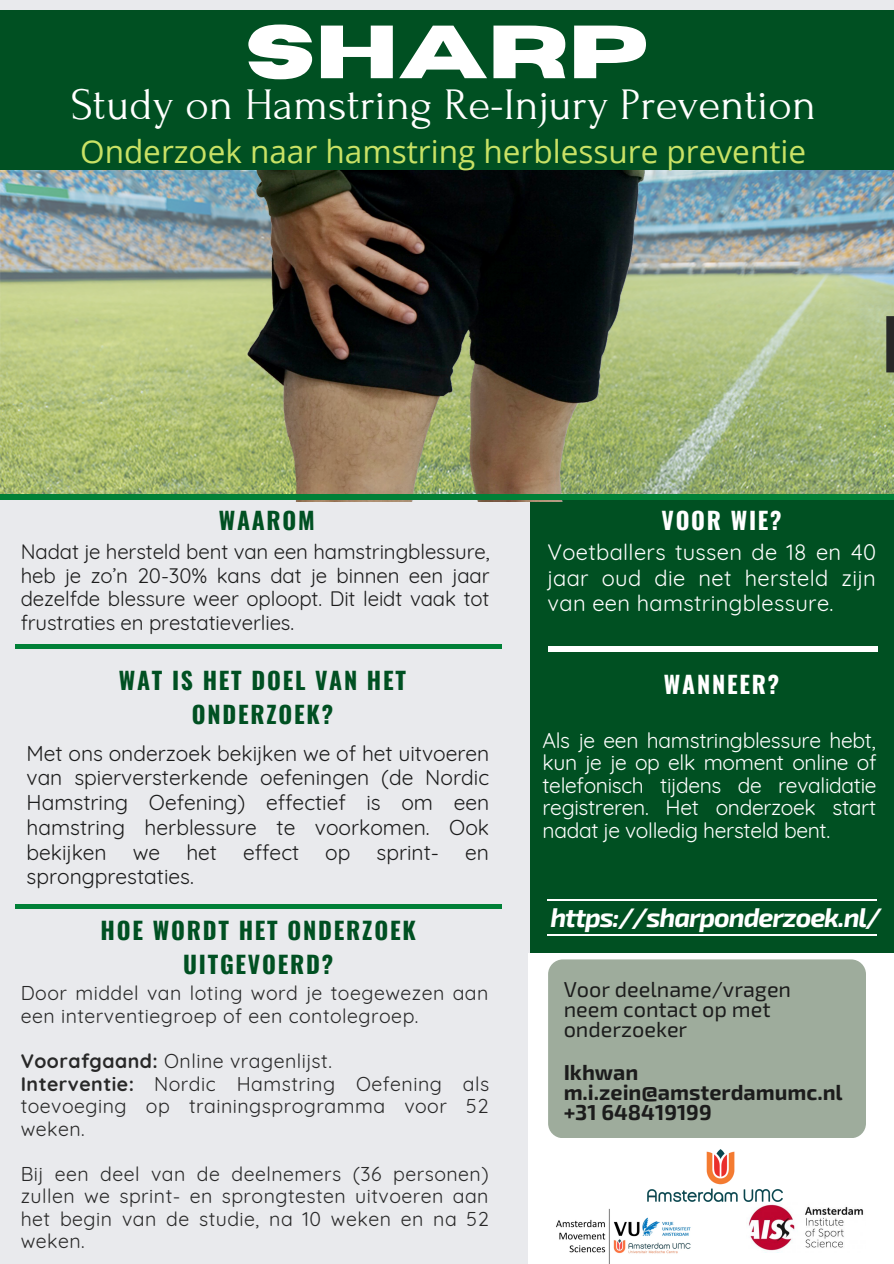
<style>
.page{position:relative;width:894px;height:1264px;background:#fff}
.page>*{position:absolute;margin:0;border:0;box-sizing:border-box;transform-origin:0 0}
.t1{font:700 75px "Horizon";color:#fff}
.t2{font:45px "Forum";color:#fff}
.t3{font:31.5px "Open Sans";color:#c9e265}
.t4{font:italic 700 26.85px "Exo 2";letter-spacing:-.04em;color:#fff}
.t5{font:700 23.7px/33.8px "Oswald";letter-spacing:.075em;color:#005022;text-align:center}
.t6{font:700 23.7px "Oswald";letter-spacing:.075em;color:#fff}
.t7{font:21.9px/26px "Quicksand";letter-spacing:.015em;color:#fff;text-align:justify}
.t8{font:21.6px/20.2px "Exo 2";color:#1c1c1c}
.t9{font:700 21.6px "Exo 2";color:#1c1c1c}
.t10{font:21px/24.8px "Quicksand";color:#1c1c1c;text-align:justify}
.t11{font:21px/22.5px "Quicksand";letter-spacing:-.015em;color:#fff;text-align:justify}
.t12{font:20.4px/23.7px "Quicksand";letter-spacing:-.005em;color:#1c1c1c;text-align:justify}
.t13{font:19.5px/22.5px "Quicksand";letter-spacing:.025em;color:#282828;text-align:justify}
.s1{font-weight:700}
</style>
<div class="page">
<div style="left:0;top:0;width:893px;height:1263px;background:#e9eaed"></div>
<img style="left:0;top:170px;width:893px;height:324px">
<div style="left:530px;top:500px;width:363px;height:737px;background:#005022"></div>
<img style="left:59px;top:170px;width:712px;height:331px">
<div style="left:0;top:494px;width:893px;height:6px;background:#008037"></div>
<hr style="left:15px;top:644px;width:486px;height:4px;background:#008037">
<div style="left:0;top:10px;width:893px;height:160px;background:#005022"></div>
<div style="left:15px;top:904px;width:486px;height:5px;background:#008037"></div>
<div style="left:548px;top:646px;width:328px;height:6px;background:#fff"></div>
<div style="left:528px;top:952px;width:365px;height:311px;background:#fff"></div>
<div style="left:548px;top:959px;width:317px;height:179px;background:#9eac9c;border-radius:15px"></div>
<img style="left:647px;top:1149px;width:135px;height:52px">
<img style="left:746px;top:1201px;width:118px;height:50px">
<img style="left:556px;top:1201px;width:139px;height:62px">
<hr style="left:547px;top:899px;width:329px;height:1px;background:#fff">
<hr style="left:547px;top:934px;width:329px;height:2px;background:#fff">
<p class="t1" style="left:245px;top:15px;width:405px">SHARP</p>
<p class="t2" style="left:71px;top:81px;width:746px">Study on Hamstring Re-Injury Prevention</p>
<p class="t3" style="left:80px;top:130px;width:727px">Onderzoek naar hamstring herblessure preventie</p>
<p class="t5" style="left:219px;top:502px;width:98px">WAAROM</p>
<p class="t12" style="left:21px;top:539px;width:470px">Nadat je hersteld bent van een hamstringblessure, heb je zo’n 20-30% kans dat je binnen een jaar dezelfde blessure weer oploopt. Dit leidt vaak tot frustraties en prestatieverlies.</p>
<p class="t5" style="left:119px;top:662px;width:288px">WAT IS HET DOEL VAN HET<br>ONDERZOEK?</p>
<p class="t10" style="left:27px;top:740px;width:464px">Met ons onderzoek bekijken we of het uitvoeren van spierversterkende oefeningen (de Nordic Hamstring Oefening) effectief is om een hamstring herblessure te voorkomen. Ook bekijken we het effect op sprint- en sprongprestaties.</p>
<p class="t5" style="left:101px;top:912px;width:316px">HOE WORDT HET ONDERZOEK<br>UITGEVOERD?</p>
<p class="t13" style="left:21px;top:981px;width:469px">Door middel van loting word je toegewezen aan een interventiegroep of een contolegroep.</p>
<p class="t13" style="left:21px;top:1049px;width:312px"><span class="s1">Voorafgaand:</span> Online vragenlijst.</p>
<p class="t13" style="left:21px;top:1071px;width:470px"><span class="s1">Interventie:</span> Nordic Hamstring Oefening als toevoeging op trainingsprogramma voor 52 weken.</p>
<p class="t13" style="left:21px;top:1162px;width:469px">Bij een deel van de deelnemers (36 personen) zullen we sprint- en sprongtesten uitvoeren aan het begin van de studie, na 10 weken en na 52 weken.</p>
<p class="t6" style="left:661px;top:502px;width:122px">VOOR WIE?</p>
<p class="t7" style="left:547px;top:538px;width:330px">Voetballers tussen de 18 en 40 jaar oud die net hersteld zijn van een hamstringblessure.</p>
<p class="t6" style="left:663px;top:665px;width:117px">WANNEER?</p>
<p class="t11" style="left:542px;top:728px;width:335px">Als je een hamstringblessure hebt, kun je je op elk moment online of telefonisch tijdens de revalidatie registreren. Het onderzoek start nadat je volledig hersteld bent.</p>
<p class="t4" style="left:550px;top:899px;width:332px">https://sharponderzoek.nl/</p>
<p class="t8" style="left:563px;top:977px;width:229px">Voor deelname/vragen neem contact op met onderzoeker</p>
<p class="t9" style="left:563px;top:1058px;width:76px">Ikhwan</p>
<p class="t9" style="left:563px;top:1078px;width:280px">m.i.zein@amsterdamumc.nl</p>
<p class="t9" style="left:563px;top:1098px;width:149px">+31 648419199</p>
</div>
